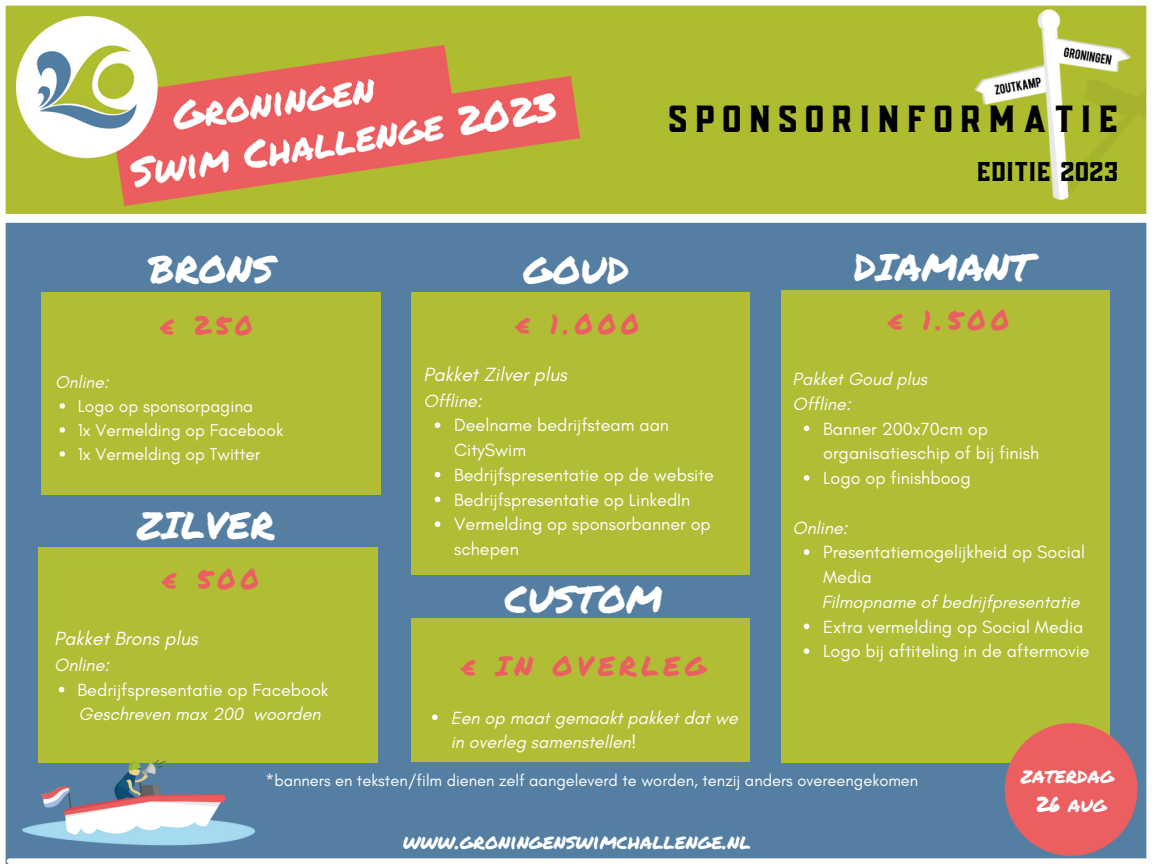
<style>
.page{position:relative;width:1152px;height:864px;background:#547fa3}
.page>*{position:absolute;margin:0;border:0;box-sizing:border-box;transform-origin:0 0}
.t1{font:37.8px "Posey";letter-spacing:.17em;color:#000}
.t2{font:37.5px "Permanent Marker";color:#fff}
.t3{font:27.15px "Permanent Marker";letter-spacing:.17em;color:#ec5f61}
.t4{font:27.15px "Posey";color:#000}
.t5{font:26.25px "Permanent Marker";color:#ec5f61}
.t6{font:21.15px/29.2px "Permanent Marker";color:#fff;text-align:center}
.t7{font:italic 19.5px "Glacial Indifference";color:#fff}
.t8{font:18px/24.8px "Glacial Indifference";color:#fff}
.t9{font:italic 18px/24.8px "Glacial Indifference";color:#fff}
.t10{font:17.4px/24px "Glacial Indifference";color:#fff}
.t11{font:italic 17.4px "Glacial Indifference";color:#fff}
.t12{font:16.5px "Glacial Indifference";color:#fefefd}
</style>
<div class="page">
<svg style="left:6px;top:6px;width:1140px;height:217px;background:#b7c246"></svg>
<img style="left:913px;top:6px;width:233px;height:199px">
<div style="left:41px;top:292px;width:340px;height:203px;background:#b0bd35"></div>
<div style="left:38px;top:547px;width:340px;height:216px;background:#b0bd35"></div>
<div style="left:10px;top:858px;width:1142px;height:6px;background:#fefefd"></div>
<div style="left:3px;top:0;width:1146px;height:6px;background:#fefefd"></div>
<div style="left:1146px;top:0;width:6px;height:864px;background:#fefefd"></div>
<img style="left:23px;top:760px;width:232px;height:86px">
<svg style="left:60px;top:403px;width:5px;height:6px"></svg>
<svg style="left:60px;top:427px;width:5px;height:6px"></svg>
<svg style="left:60px;top:451px;width:5px;height:6px"></svg>
<svg style="left:59px;top:687px;width:5px;height:5px"></svg>
<div style="left:412px;top:292px;width:338px;height:282px;background:#b0bd35"></div>
<svg style="left:435px;top:422px;width:5px;height:6px"></svg>
<svg style="left:435px;top:472px;width:5px;height:5px"></svg>
<svg style="left:435px;top:497px;width:5px;height:5px"></svg>
<svg style="left:435px;top:521px;width:5px;height:6px"></svg>
<div style="left:0;top:0;width:6px;height:864px;background:#fefefd"></div>
<div style="left:781px;top:291px;width:329px;height:472px;background:#b0bd35"></div>
<div style="left:1005px;top:723px;width:132px;height:133px;background:#ec5f61;border-radius:50%"></div>
<svg style="left:804px;top:426px;width:5px;height:5px"></svg>
<svg style="left:804px;top:475px;width:5px;height:6px"></svg>
<svg style="left:804px;top:549px;width:5px;height:6px"></svg>
<svg style="left:804px;top:624px;width:5px;height:5px"></svg>
<svg style="left:804px;top:648px;width:5px;height:6px"></svg>
<div style="left:412px;top:618px;width:338px;height:144px;background:#b0bd35"></div>
<svg style="left:432px;top:715px;width:6px;height:5px"></svg>
<img style="left:17px;top:17px;width:562px;height:189px">
<h2 class="t2" style="left:149px;top:241px;width:127px">BRONS</h2>
<p class="t11" style="left:55px;top:372px;width:55px">Online:</p>
<h3 class="t5" style="left:160px;top:306px;width:94px">€ 250</h3>
<p class="t10" style="left:78px;top:394px;width:207px">Logo op sponsorpagina<br>1x Vermelding op Facebook<br>1x Vermelding op Twitter</p>
<h2 class="t2" style="left:137px;top:498px;width:139px">ZILVER</h2>
<h3 class="t3" style="left:162px;top:559px;width:98px">€ 500</h3>
<p class="t7" style="left:54px;top:627px;width:145px">Pakket Brons plus</p>
<p class="t9" style="left:54px;top:652px;width:57px">Online:</p>
<p class="t9" style="left:79px;top:702px;width:244px">Geschreven max 200 woorden</p>
<p class="t8" style="left:78px;top:677px;width:252px">Bedrijfspresentatie op Facebook</p>
<h1 class="t1" style="left:668px;top:104px;width:452px">SPONSORINFORMATIE</h1>
<h3 class="t4" style="left:976px;top:160px;width:143px">Editie 2023</h3>
<h2 class="t2" style="left:523px;top:242px;width:107px">GOUD</h2>
<h2 class="t2" style="left:854px;top:239px;width:180px">DIAMANT</h2>
<h3 class="t3" style="left:516px;top:304px;width:126px">€ 1.000</h3>
<h3 class="t3" style="left:888px;top:300px;width:123px">€ 1.500</h3>
<p class="t7" style="left:424px;top:362px;width:145px">Pakket Zilver plus</p>
<p class="t9" style="left:424px;top:388px;width:60px">Offline:</p>
<p class="t9" style="left:793px;top:366px;width:136px">Pakket Goud plus<br>Offline:</p>
<p class="t8" style="left:454px;top:413px;width:262px">Deelname bedrijfsteam aan<br>CitySwim<br>Bedrijfspresentatie op de website<br>Bedrijfspresentatie op LinkedIn<br>Vermelding op sponsorbanner op schepen</p>
<h2 class="t2" style="left:505px;top:572px;width:159px">CUSTOM</h2>
<h3 class="t3" style="left:461px;top:646px;width:247px">€ IN OVERLEG</h3>
<p class="t9" style="left:451px;top:705px;width:289px">Een op maat gemaakt pakket dat we in overleg samenstellen!</p>
<p class="t8" style="left:823px;top:416px;width:218px">Banner 200x70cm op organisatieschip of bij finish<br>Logo op finishboog</p>
<p class="t9" style="left:793px;top:515px;width:57px">Online:</p>
<p class="t8" style="left:823px;top:540px;width:264px">Presentatiemogelijkheid op Social<br>Media</p>
<p class="t8" style="left:823px;top:614px;width:268px">Extra vermelding op Social Media<br>Logo bij aftiteling in de aftermovie</p>
<p class="t9" style="left:822px;top:589px;width:260px">Filmopname of bedrijfpresentatie</p>
<p class="t12" style="left:266px;top:770px;width:654px">*banners en teksten/film dienen zelf aangeleverd te worden, tenzij anders overeengekomen</p>
<p class="t6" style="left:403px;top:826px;width:349px">www.groningenswimchallenge.nl</p>
<p class="t6" style="left:1021px;top:760px;width:94px">zaterdag<br>26 aug</p>
</div>
